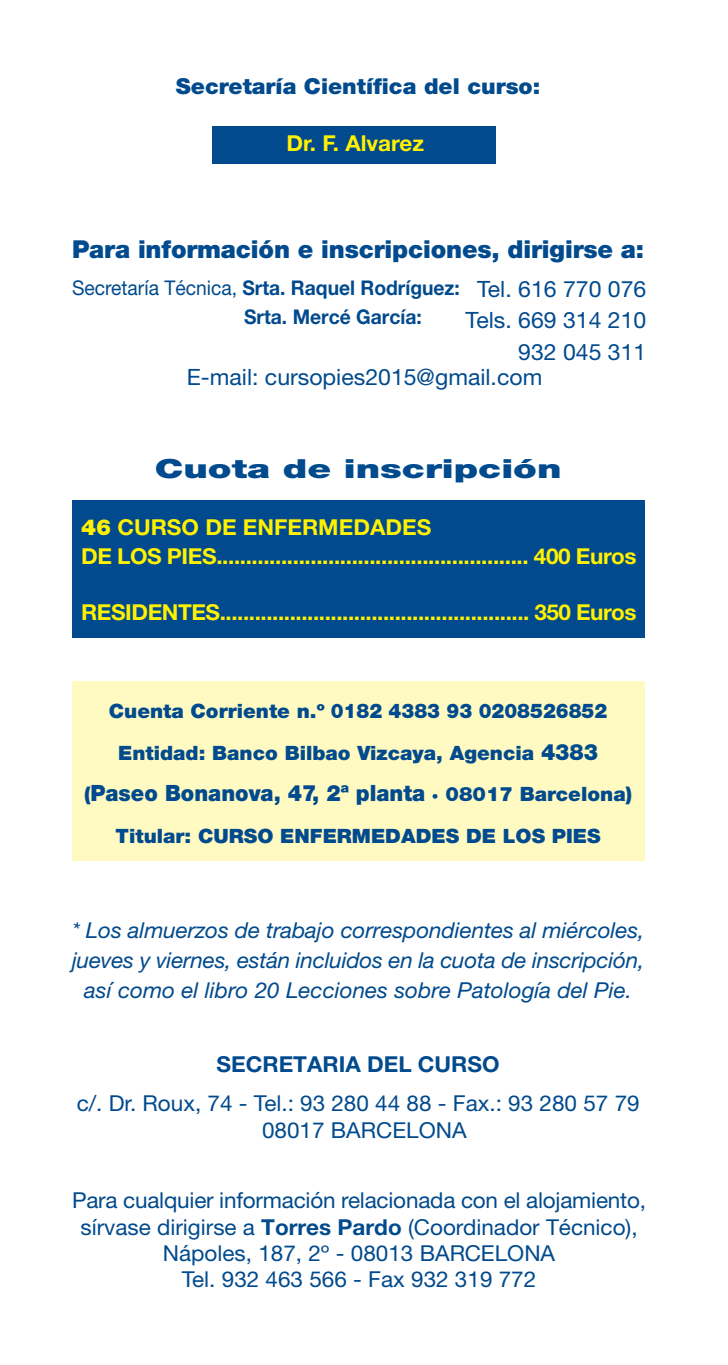
<style>
.page{position:relative;width:728px;height:1365px;background:#fff}
.page>*{position:absolute;margin:0;border:0;box-sizing:border-box;transform-origin:0 0}
.t1{font:900 26.32px "Helvetica Neue";color:#004a8d;scale:1.43 1}
.t2{font:900 24.75px "Helvetica Neue";letter-spacing:-.005em;color:#004a8d}
.t3{font:22.5px/31.3px "Helvetica Neue";color:#004a8d;text-align:right}
.t4{font:900 22.5px "Helvetica Neue";color:#004a8d;scale:.95 1}
.t5{font:22.05px/26.6px "Helvetica Neue";color:#004a8d;text-align:center}
.t6{font:700 22.05px/29.7px "Helvetica Neue";letter-spacing:-.015em;color:#fff101}
.t7{font:italic 22.05px/29.7px "Helvetica Neue";letter-spacing:-.005em;color:#004a8d;text-align:center}
.t8{font:900 22.05px "Helvetica Neue";color:#004a8d}
.t9{font:700 22.05px "Helvetica Neue";color:#004a8d}
.t10{font:700 20.25px/29px "Helvetica Neue";color:#004a8d;scale:.95 1}
.t11{font:900 20.25px "Helvetica Neue";color:#004a8d;scale:.95 1}
.t12{font:900 19.8px "Helvetica Neue";color:#004a8d}
.s1{font-weight:400}
.s2{font-weight:900}
.s3{font-size:19.8px}
.s4{font-size:22.5px}
.s5{font-weight:700}
</style>
<div class="page">
<div style="left:72px;top:501px;width:571px;height:137px;background:#004a8d"></div>
<div style="left:72px;top:681px;width:571px;height:180px;background:#fffac2"></div>
<div style="left:212px;top:126px;width:284px;height:38px;background:#004a8d"></div>
<p class="t8" style="left:176px;top:78px;width:365px">Secretaría Científica del curso:</p>
<p class="t6" style="left:286px;top:130px;width:139px">Dr. F. Alvarez</p>
<p class="t2" style="left:72px;top:241px;width:573px">Para información e inscripciones, dirigirse a:</p>
<p class="t10" style="left:244px;top:275px;width:228px;text-indent:-172px"><span class="s1">Secretaría Técnica,</span> Srta. Raquel Rodríguez:<br>Srta. Mercé García:</p>
<p class="t3" style="left:465px;top:276px;width:182px">Tel. 616 770 076<br>Tels. 669 314 210<br>932 045 311</p>
<p class="t3" style="left:187px;top:363px;width:357px">E-mail: cursopies2015@gmail.com</p>
<p class="t1" style="left:154px;top:459px;width:286px">Cuota de inscripción</p>
<p class="t6" style="left:81px;top:514px;width:556px"><span class="s2">46</span> CURSO DE ENFERMEDADES<br>DE LOS PIES..................................................... 400 Euros</p>
<p class="t6" style="left:81px;top:600px;width:556px">RESIDENTES..................................................... 350 Euros</p>
<p class="t11" style="left:109px;top:703px;width:526px"><span class="s3">Cuenta Corriente n.º</span> 0182 4383 93 0208526852</p>
<p class="t12" style="left:118px;top:745px;width:481px">Entidad: Banco Bilbao Vizcaya, Agencia <span class="s4">4383</span></p>
<p class="t4" style="left:84px;top:785px;width:578px"><span class="s3">(</span>Paseo Bonanova, 47, 2ª planta <span class="s3">· 08017 Barcelona)</span></p>
<p class="t12" style="left:115px;top:829px;width:486px">Titular: CURSO ENFERMEDADES DE LOS PIES</p>
<p class="t7" style="left:72px;top:918px;width:573px">* Los almuerzos de trabajo correspondientes al miércoles, jueves y viernes, están incluidos en la cuota de inscripción, así como el libro 20 Lecciones sobre Patología del Pie.</p>
<p class="t9" style="left:216px;top:1056px;width:284px">SECRETARIA DEL CURSO</p>
<p class="t5" style="left:77px;top:1092px;width:564px">c/. Dr. Roux, 74 - Tel.: 93 280 44 88 - Fax.: 93 280 57 79<br>08017 BARCELONA</p>
<p class="t5" style="left:72px;top:1189px;width:575px">Para cualquier información relacionada con el alojamiento, sírvase dirigirse a <span class="s5">Torres Pardo</span> (Coordinador Técnico), Nápoles, 187, 2º - 08013 BARCELONA<br>Tel. 932 463 566 - Fax 932 319 772</p>
</div>
